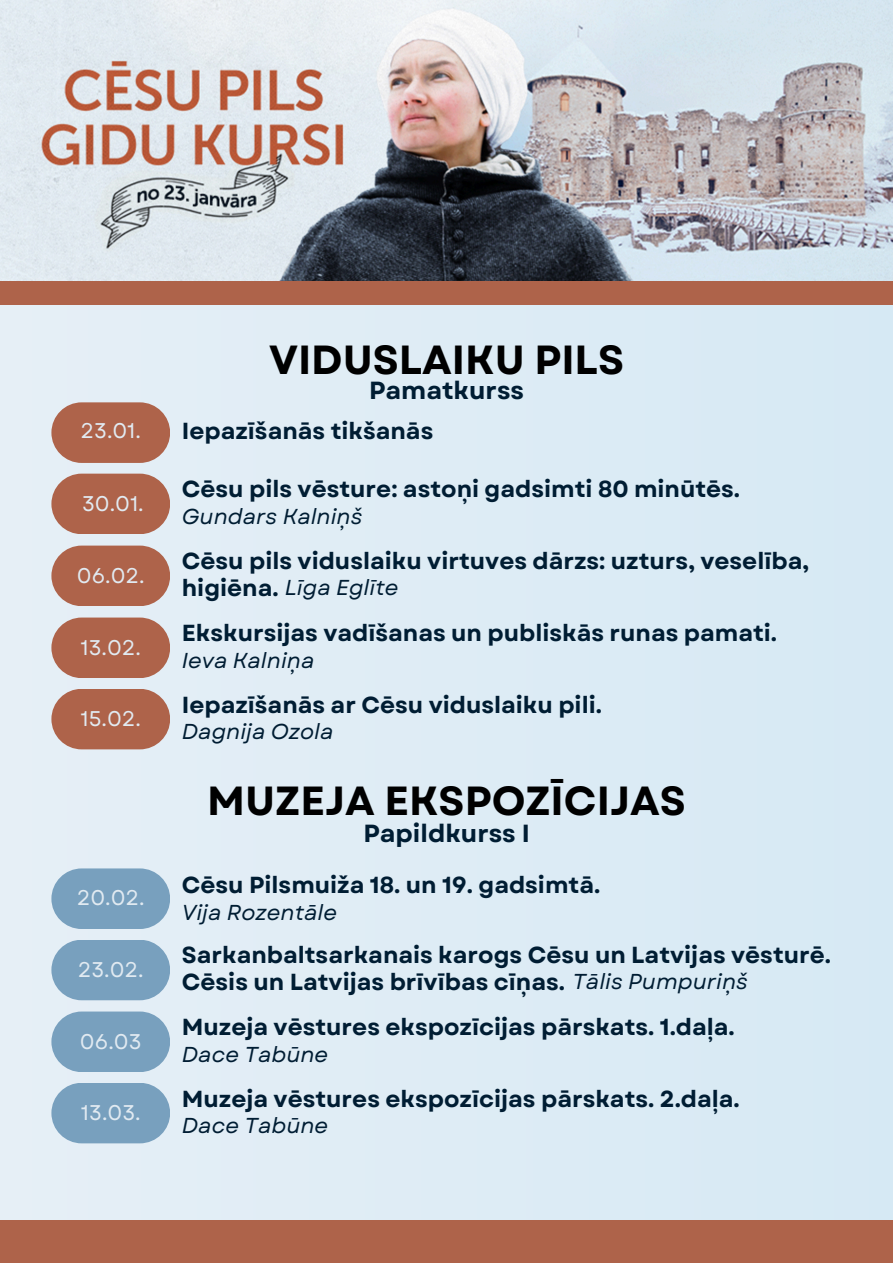
<style>
.page{position:relative;width:893px;height:1263px;background:#deecf5}
.page>*{position:absolute;margin:0;border:0;box-sizing:border-box;transform-origin:0 0}
.t1{font:700 40.65px "Garet";color:#000}
.t2{font:700 24.75px "Garet";color:#001d33}
.t3{font:700 23.17px/26.7px "Garet";color:#001d33}
.t4{font:italic 21.6px "Garet";color:#001d33}
.t5{font:21.23px "Garet";color:#e1eaf1}
</style>
<div class="page">
<img style="left:0;top:0;width:893px;height:281px">
<div style="left:51px;top:402px;width:119px;height:61px;background:#ae634a;border-radius:30px"></div>
<div style="left:51px;top:474px;width:119px;height:60px;background:#ae634a;border-radius:30px"></div>
<div style="left:51px;top:1011px;width:119px;height:61px;background:#78a0be;border-radius:30px"></div>
<div style="left:51px;top:617px;width:119px;height:61px;background:#ae634a;border-radius:30px"></div>
<div style="left:51px;top:1083px;width:119px;height:60px;background:#78a0be;border-radius:30px"></div>
<div style="left:51px;top:689px;width:119px;height:60px;background:#ae634a;border-radius:30px"></div>
<div style="left:51px;top:546px;width:119px;height:60px;background:#ae634a;border-radius:30px"></div>
<div style="left:51px;top:940px;width:119px;height:60px;background:#78a0be;border-radius:30px"></div>
<div style="left:51px;top:868px;width:119px;height:61px;background:#78a0be;border-radius:30px"></div>
<div style="left:0;top:281px;width:893px;height:24px;background:#ae634a"></div>
<div style="left:0;top:1220px;width:893px;height:43px;background:#ae634a"></div>
<p class="t1" style="left:269px;top:330px;width:356px">VIDUSLAIKU PILS</p>
<h2 class="t2" style="left:369px;top:373px;width:156px">Pamatkurss</h2>
<p class="t5" style="left:81px;top:416px;width:62px">23.01.</p>
<p class="t3" style="left:182px;top:418px;width:253px">Iepazīšanās tikšanās</p>
<h2 class="t5" style="left:82px;top:488px;width:63px">30.01.</h2>
<h2 class="t5" style="left:77px;top:560px;width:69px">06.02.</h2>
<h1 class="t5" style="left:81px;top:632px;width:62px">13.02.</h1>
<h2 class="t5" style="left:81px;top:703px;width:62px">15.02.</h2>
<h2 class="t5" style="left:77px;top:882px;width:69px">20.02.</h2>
<h1 class="t5" style="left:78px;top:954px;width:67px">23.02.</h1>
<p class="t5" style="left:80px;top:1026px;width:63px">06.03</p>
<h2 class="t5" style="left:81px;top:1097px;width:61px">13.03.</h2>
<p class="t3" style="left:182px;top:476px;width:560px">Cēsu pils vēsture: astoņi gadsimti 80 minūtēs.</p>
<p class="t4" style="left:182px;top:501px;width:182px">Gundars Kalniņš</p>
<p class="t3" style="left:182px;top:548px;width:628px">Cēsu pils viduslaiku virtuves dārzs: uzturs, veselība, higiēna.</p>
<p class="t4" style="left:285px;top:571px;width:115px">Līga Eglīte</p>
<h2 class="t3" style="left:182px;top:620px;width:597px">Ekskursijas vadīšanas un publiskās runas pamati.</h2>
<h2 class="t4" style="left:182px;top:644px;width:134px">Ieva Kalniņa</h2>
<p class="t3" style="left:182px;top:691px;width:421px">Iepazīšanās ar Cēsu viduslaiku pili.</p>
<p class="t4" style="left:182px;top:716px;width:153px">Dagnija Ozola</p>
<h2 class="t1" style="left:207px;top:772px;width:480px">MUZEJA EKSPOZĪCIJAS</h2>
<p class="t2" style="left:363px;top:816px;width:168px">Papildkurss I</p>
<p class="t3" style="left:182px;top:872px;width:420px">Cēsu Pilsmuiža 18. un 19. gadsimtā.</p>
<h2 class="t4" style="left:182px;top:897px;width:157px">Vija Rozentāle</h2>
<h2 class="t3" style="left:182px;top:942px;width:651px">Sarkanbaltsarkanais karogs Cēsu un Latvijas vēsturē.<br>Cēsis un Latvijas brīvības cīņas.</h2>
<p class="t4" style="left:572px;top:966px;width:177px">Tālis Pumpuriņš</p>
<p class="t3" style="left:182px;top:1014px;width:554px">Muzeja vēstures ekspozīcijas pārskats. 1.daļa.</p>
<p class="t4" style="left:182px;top:1038px;width:148px">Dace Tabūne</p>
<p class="t3" style="left:182px;top:1085px;width:559px">Muzeja vēstures ekspozīcijas pārskats. 2.daļa.</p>
<p class="t4" style="left:182px;top:1110px;width:148px">Dace Tabūne</p>
</div>
